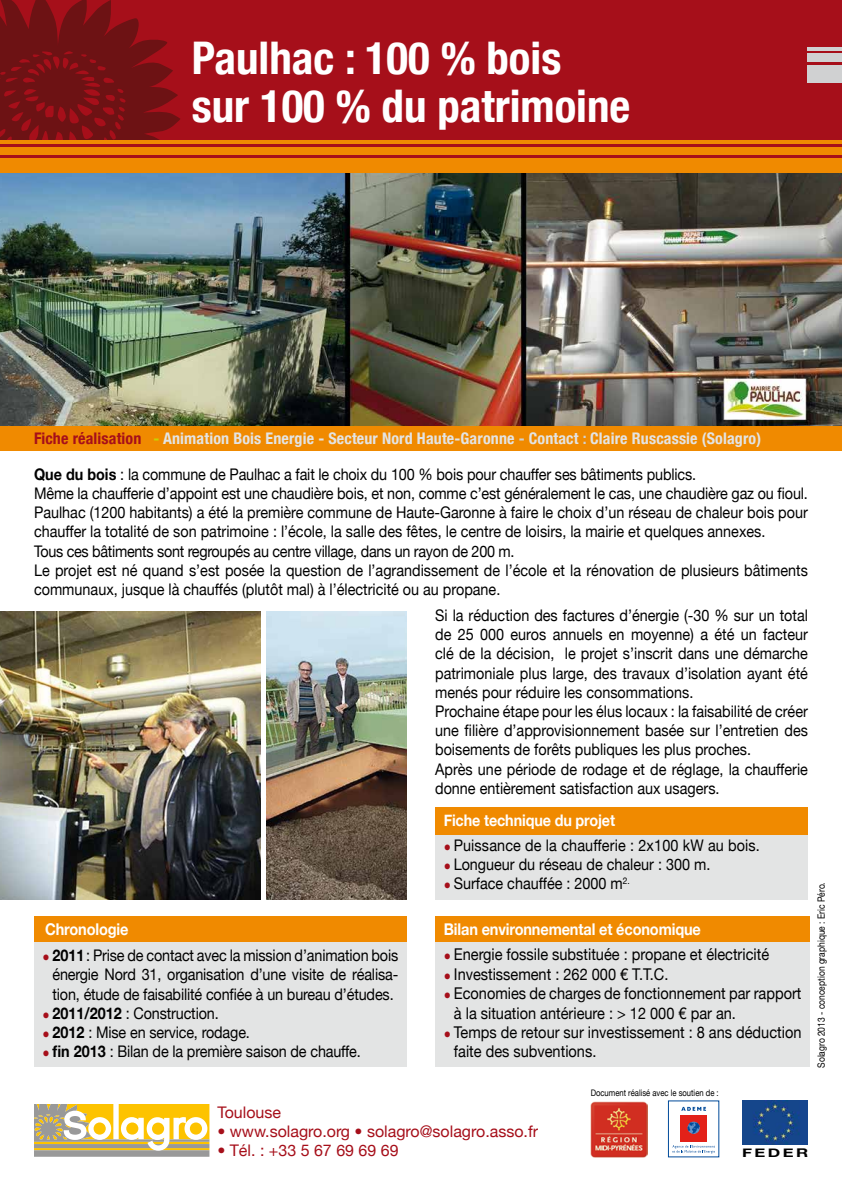
<style>
.page{position:relative;width:842px;height:1191px;background:#fff}
.page>*{position:absolute;margin:0;border:0;box-sizing:border-box;transform-origin:0 0}
.t1{font:700 condensed 45px/48px "Helvetica Neue";color:#fff}
.t2{font:16.2px/19.4px "Helvetica Neue";color:#000;scale:.9 1}
.t3{font:700 16.2px "Helvetica Neue";letter-spacing:-.01em;color:#fff;scale:.9 1}
.t4{font:16px/19.2px "Helvetica Neue";color:#000;scale:.9 1}
.t5{font:700 condensed 16px "Helvetica Neue";letter-spacing:.01em;color:#e3e4e4}
.t6{font:16px "Helvetica Neue";color:#a60f1a}
.t7{font:700 16px "Helvetica Neue";letter-spacing:-.01em;color:#fff;scale:.9 1}
.t8{font:700 12px "Helvetica Neue";letter-spacing:.145em;color:#000;scale:1.4 1}
.t9{font:10px "Helvetica Neue";color:#000;scale:.85 1}
.t10{font:9px "Helvetica Neue";color:#000;scale:.85 1}
.s1{color:#a60f1a}
.s2{color:#c9d200}
.s3{color:#d0d1d2}
.s4{font-weight:700}
</style>
<div class="page">
<img style="left:0;top:173px;width:842px;height:253px">
<div style="left:0;top:426px;width:842px;height:25px;background:#f08a00"></div>
<div style="left:0;top:0;width:842px;height:171px;background:#a60f1a"></div>
<svg style="left:0;top:0;width:180px;height:140px"></svg>
<div style="left:0;top:158px;width:842px;height:15px;background:#f08a00"></div>
<div style="left:0;top:147px;width:842px;height:8px;background:#f08a00"></div>
<hr style="left:0;top:140px;width:842px;height:3px;background:#f08a00">
<div style="left:808px;top:65px;width:34px;height:17px;background:#d0d1d2"></div>
<div style="left:808px;top:53px;width:34px;height:9px;background:#d0d1d2"></div>
<hr style="left:808px;top:47px;width:34px;height:3px;background:#d0d1d2">
<div style="left:435px;top:808px;width:373px;height:91px;background:#e3e4e4"></div>
<div style="left:435px;top:807px;width:373px;height:27px;background:#f08a00"></div>
<div style="left:435px;top:917px;width:375px;height:149px;background:#e3e4e4"></div>
<div style="left:435px;top:916px;width:375px;height:26px;background:#f08a00"></div>
<svg style="left:34px;top:1104px;width:175px;height:52px"></svg>
<div style="left:680px;top:1114px;width:27px;height:27px;background:#e32119"></div>
<svg style="left:687px;top:1121px;width:13px;height:12px"></svg>
<svg style="left:681px;top:1106px;width:25px;height:4px"></svg>
<svg style="left:672px;top:1145px;width:43px;height:8px"></svg>
<img style="left:742px;top:1100px;width:66px;height:44px">
<img style="left:591px;top:1101px;width:56px;height:56px">
<img style="left:267px;top:612px;width:140px;height:287px">
<img style="left:0;top:612px;width:261px;height:287px">
<div style="left:34px;top:941px;width:373px;height:125px;background:#e3e4e4"></div>
<div style="left:34px;top:916px;width:373px;height:25px;background:#f08a00"></div>
<h1 class="t1" style="left:192px;top:34px;width:440px">Paulhac : 100 % bois<br>sur 100 % du patrimoine</h1>
<p class="t5" style="left:34px;top:429px;width:728px"><span class="s1">Fiche réalisation</span> <span class="s2">-</span> Animation Bois Energie - Secteur Nord Haute-Garonne <span class="s3">-</span> Contact <span class="s3">:</span> Claire Ruscassie (Solagro)</p>
<p class="t4" style="left:34px;top:464px;width:861px"><span class="s4">Que du bois</span> : la commune de Paulhac a fait le choix du 100 % bois pour chauffer ses bâtiments publics.<br>Même la chaufferie d’appoint est une chaudière bois, et non, comme c’est généralement le cas, une chaudière gaz ou fioul.<br>Paulhac (1200 habitants) a été la première commune de Haute-Garonne à faire le choix d’un réseau de chaleur bois pour chauffer la totalité de son patrimoine : l’école, la salle des fêtes, le centre de loisirs, la mairie et quelques annexes.<br>Tous ces bâtiments sont regroupés au centre village, dans un rayon de 200 m.<br>Le projet est né quand s’est posée la question de l’agrandissement de l’école et la rénovation de plusieurs bâtiments communaux, jusque là chauffés (plutôt mal) à l’électricité ou au propane.</p>
<p class="t3" style="left:45px;top:919px;width:94px">Chronologie</p>
<p class="t4" style="left:53px;top:945px;width:386px;text-align:justify;text-indent:-10px"><span class="s1">•</span> <span class="s4">2011</span>: Prise de contact avec la mission d’animation bois énergie Nord 31, organisation d’une visite de réalisa&shy;tion, étude de faisabilité confiée à un bureau d’études.</p>
<p class="t4" style="left:43px;top:1003px;width:197px"><span class="s1">•</span> <span class="s4">2011/2012</span> : Construction.</p>
<p class="t4" style="left:43px;top:1022px;width:232px"><span class="s1">•</span> <span class="s4">2012</span> : Mise en service, rodage.</p>
<p class="t4" style="left:43px;top:1041px;width:355px"><span class="s1">•</span> <span class="s4">fin 2013</span> : Bilan de la première saison de chauffe.</p>
<p class="t4" style="left:435px;top:605px;width:416px">Si la réduction des factures d’énergie (-30 % sur un total de 25 000 euros annuels en moyenne) a été un facteur clé de la décision, le projet s’inscrit dans une démarche patrimoniale plus large, des travaux d’isolation ayant été menés pour réduire les consommations.<br>Prochaine étape pour les élus locaux : la faisabilité de créer une filière d’approvisionnement basée sur l’entretien des boisements de forêts publiques les plus proches.<br>Après une période de rodage et de réglage, la chaufferie donne entièrement satisfaction aux usagers.</p>
<p class="t7" style="left:444px;top:810px;width:192px">Fiche technique du projet</p>
<p class="t4" style="left:444px;top:835px;width:353px"><span class="s1">•</span> Puissance de la chaufferie : 2x100 kW au bois.</p>
<p class="t4" style="left:444px;top:854px;width:298px"><span class="s1">•</span> Longueur du réseau de chaleur : 300 m.</p>
<p class="t4" style="left:444px;top:873px;width:208px"><span class="s1">•</span> Surface chauffée : 2000 m<sup>2.</sup></p>
<p class="t3" style="left:444px;top:919px;width:287px">Bilan environnemental et économique</p>
<p class="t2" style="left:444px;top:944px;width:363px"><sub>•</sub> Energie fossile substituée : propane et électricité</p>
<p class="t2" style="left:444px;top:964px;width:251px"><sub>•</sub> Investissement : 262 000 € T.T.C.</p>
<p class="t2" style="left:454px;top:983px;width:388px;text-indent:-10px"><sub>•</sub> Economies de charges de fonctionnement par rapport à la situation antérieure : &gt; 12 000 € par an.</p>
<p class="t2" style="left:454px;top:1022px;width:388px;text-indent:-10px"><sub>•</sub> Temps de retour sur investissement : 8 ans déduction faite des subventions.</p>
<p class="t10" style="left:591px;top:1087px;width:152px">Document réalisé avec le soutien de :</p>
<p class="t6" style="left:217px;top:1102px;width:65px">Toulouse</p>
<p class="t6" style="left:217px;top:1121px;width:322px">• www.solagro.org • solagro@solagro.asso.fr</p>
<p class="t6" style="left:217px;top:1140px;width:183px">• Tél. : +33 5 67 69 69 69</p>
<p class="t8" style="left:742px;top:1145px;width:49px">FEDER</p>
<p class="t9" style="left:815px;top:1067px;width:220px;rotate:-90deg">Solagro 2013 - conception graphique : Eric Péro.</p>
</div>
